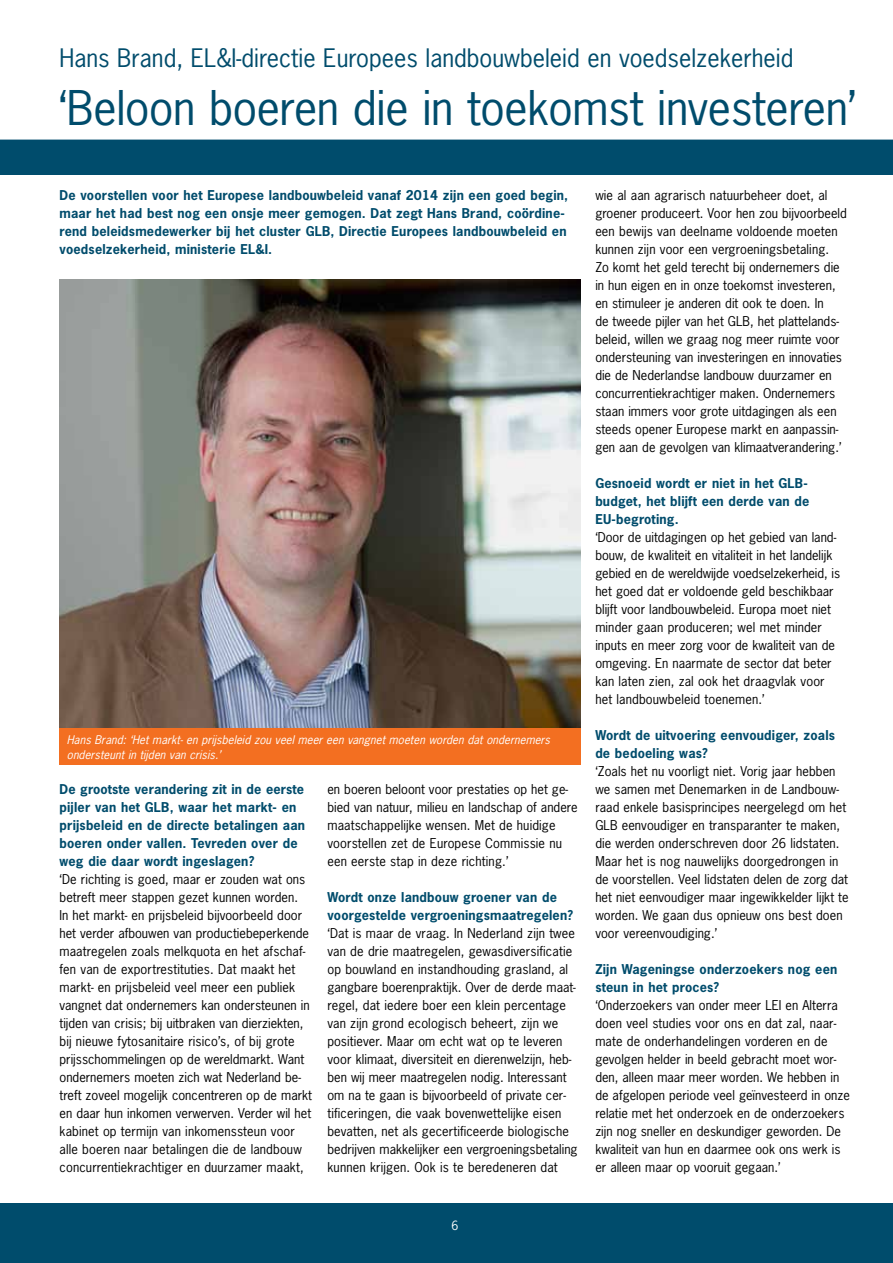
<style>
.page{position:relative;width:893px;height:1263px;background:#fff}
.page>*{position:absolute;margin:0;border:0;box-sizing:border-box;transform-origin:0 0}
.t1{font:45px "News Gothic Std";letter-spacing:-.01em;color:#004c6c}
.t2{font:24px "News Gothic Std";color:#004c6c}
.t3{font:12.75px/18px "News Gothic Std";color:#000}
.t4{font:700 12.75px/18px "News Gothic Std";letter-spacing:.015em;color:#004c6c}
.t5{font:12px "News Gothic Std";color:#fff}
.t6{font:italic 11.25px/15px "News Gothic Std";color:#fff}
</style>
<div class="page">
<hr style="left:892px;top:0;width:1px;height:140px;background:#fdd0af">
<div style="left:0;top:1203px;width:893px;height:60px;background:#004c6c"></div>
<div style="left:0;top:140px;width:893px;height:34px;background:#004c6c"></div>
<img style="left:60px;top:279px;width:521px;height:450px">
<div style="left:60px;top:729px;width:521px;height:36px;background:#f36f21"></div>
<h2 class="t2" style="left:60px;top:42px;width:735px">Hans Brand, EL&amp;I-directie Europees landbouwbeleid en voedselzekerheid</h2>
<h1 class="t1" style="left:58px;top:79px;width:800px">‘Beloon boeren die in toekomst investeren’</h1>
<p class="t4" style="left:60px;top:186px;width:510px">De voorstellen voor het Europese landbouwbeleid vanaf 2014 zijn een goed begin, maar het had best nog een onsje meer gemogen. Dat zegt Hans Brand, coördine&shy;rend beleidsmedewerker bij het cluster GLB, Directie Europees landbouwbeleid en voedselzekerheid, ministerie EL&amp;I.</p>
<p class="t6" style="left:67px;top:732px;width:488px">Hans Brand: ‘Het markt- en prijsbeleid zou veel meer een vangnet moeten worden dat ondernemers ondersteunt in tijden van crisis.’</p>
<p class="t4" style="left:60px;top:780px;width:247px">De grootste verandering zit in de eerste pijler van het GLB, waar het markt- en prijsbeleid en de directe betalingen aan boeren onder vallen. Tevreden over de weg die daar wordt ingeslagen?</p>
<p class="t3" style="left:60px;top:870px;width:254px">‘De richting is goed, maar er zouden wat ons betreft meer stappen gezet kunnen worden.<br>In het markt- en prijsbeleid bijvoorbeeld door het verder afbouwen van productiebeperkende maatregelen zoals melkquota en het afschaf&shy;fen van de exportrestituties. Dat maakt het markt- en prijsbeleid veel meer een publiek vangnet dat ondernemers kan ondersteunen in tijden van crisis; bij uitbraken van dierziekten, bij nieuwe fytosanitaire risico’s, of bij grote prijsschommelingen op de wereldmarkt. Want ondernemers moeten zich wat Nederland be&shy;treft zoveel mogelijk concentreren op de markt en daar hun inkomen verwerven. Verder wil het kabinet op termijn van inkomenssteun voor alle boeren naar betalingen die de landbouw concurrentiekrachtiger en duurzamer maakt,</p>
<p class="t3" style="left:327px;top:780px;width:252px">en boeren beloont voor prestaties op het ge&shy;bied van natuur, milieu en landschap of andere maatschappelijke wensen. Met de huidige voorstellen zet de Europese Commissie nu een eerste stap in deze richting.’</p>
<p class="t4" style="left:327px;top:888px;width:247px">Wordt onze landbouw groener van de voorgestelde vergroeningsmaatregelen?</p>
<p class="t3" style="left:327px;top:924px;width:252px">‘Dat is maar de vraag. In Nederland zijn twee van de drie maatregelen, gewasdiversificatie op bouwland en instandhouding grasland, al gangbare boerenpraktijk. Over de derde maat&shy;regel, dat iedere boer een klein percentage van zijn grond ecologisch beheert, zijn we positiever. Maar om echt wat op te leveren voor klimaat, diversiteit en dierenwelzijn, heb&shy;ben wij meer maatregelen nodig. Interessant om na te gaan is bijvoorbeeld of private cer&shy;tificeringen, die vaak bovenwettelijke eisen bevatten, net als gecertificeerde biologische bedrijven makkelijker een vergroeningsbetaling kunnen krijgen. Ook is te beredeneren dat</p>
<p class="t3" style="left:595px;top:186px;width:253px">wie al aan agrarisch natuurbeheer doet, al groener produceert. Voor hen zou bijvoorbeeld een bewijs van deelname voldoende moeten kunnen zijn voor een vergroeningsbetaling.<br>Zo komt het geld terecht bij ondernemers die in hun eigen en in onze toekomst investeren, en stimuleer je anderen dit ook te doen. In<br>de tweede pijler van het GLB, het plattelands&shy;beleid, willen we graag nog meer ruimte voor ondersteuning van investeringen en innovaties die de Nederlandse landbouw duurzamer en concurrentiekrachtiger maken. Ondernemers staan immers voor grote uitdagingen als een steeds opener Europese markt en aanpassin&shy;gen aan de gevolgen van klimaatverandering.’</p>
<p class="t4" style="left:595px;top:474px;width:216px">Gesnoeid wordt er niet in het GLB&shy;budget, het blijft een derde van de<br>EU-begroting.</p>
<p class="t3" style="left:595px;top:528px;width:246px">‘Door de uitdagingen op het gebied van land&shy;bouw, de kwaliteit en vitaliteit in het landelijk gebied en de wereldwijde voedselzekerheid, is het goed dat er voldoende geld beschikbaar blijft voor landbouwbeleid. Europa moet niet minder gaan produceren; wel met minder inputs en meer zorg voor de kwaliteit van de omgeving. En naarmate de sector dat beter kan laten zien, zal ook het draagvlak voor het landbouwbeleid toenemen.’</p>
<p class="t4" style="left:595px;top:726px;width:241px">Wordt de uitvoering eenvoudiger, zoals de bedoeling was?</p>
<p class="t3" style="left:595px;top:762px;width:255px">‘Zoals het nu voorligt niet. Vorig jaar hebben we samen met Denemarken in de Landbouw&shy;raad enkele basisprincipes neergelegd om het GLB eenvoudiger en transparanter te maken, die werden onderschreven door 26 lidstaten.<br>Maar het is nog nauwelijks doorgedrongen in de voorstellen. Veel lidstaten delen de zorg dat het niet eenvoudiger maar ingewikkelder lijkt te worden. We gaan dus opnieuw ons best doen voor vereenvoudiging.’</p>
<p class="t4" style="left:595px;top:960px;width:243px">Zijn Wageningse onderzoekers nog een steun in het proces?</p>
<p class="t3" style="left:595px;top:996px;width:256px">‘Onderzoekers van onder meer LEI en Alterra doen veel studies voor ons en dat zal, naar&shy;mate de onderhandelingen vorderen en de gevolgen helder in beeld gebracht moet wor&shy;den, alleen maar meer worden. We hebben in de afgelopen periode veel geïnvesteerd in onze relatie met het onderzoek en de onderzoekers zijn nog sneller en deskundiger geworden. De kwaliteit van hun en daarmee ook ons werk is er alleen maar op vooruit gegaan.’</p>
<p class="t5" style="left:452px;top:1217px;width:8px">6</p>
</div>
